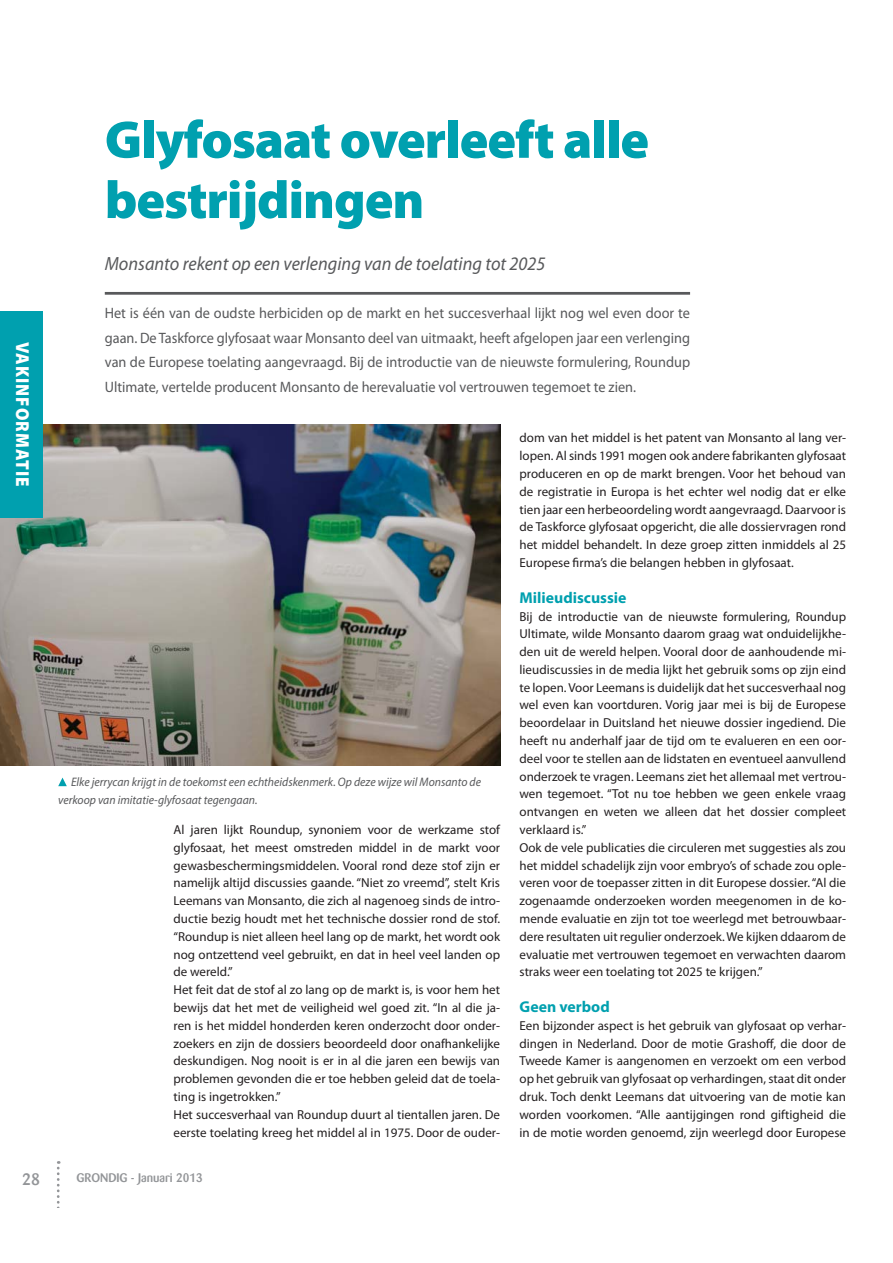
<style>
.page{position:relative;width:893px;height:1263px;background:#fff}
.page>*{position:absolute;margin:0;border:0;box-sizing:border-box;transform-origin:0 0}
.t1{font:900 53.4px/60.2px "Myriad Pro";letter-spacing:-.02em;color:#00a0af}
.t2{font:italic 19.2px "Myriad Pro";color:#58595b;scale:.95 1}
.t3{font:900 18.75px "Myriad Pro";letter-spacing:.06em;color:#fff;scale:.91 1}
.t4{font:500 16.5px "Barmeno Pro";color:#939598}
.t5{font:700 15.75px "Myriad Pro";color:#00a0af}
.t6{font:15px/24.6px "Myriad Pro";color:#58595b;text-align:justify;scale:.95 1}
.t7{font:13.05px/17.9px "Myriad Pro";color:#231f20}
.t8{font:italic 12.3px/17.9px "Myriad Pro";color:#58595b;scale:.95 1}
.t9{font:500 12.3px "Barmeno Pro";color:#939598}
</style>
<div class="page">
<img style="left:0;top:425px;width:500px;height:340px">
<svg style="left:57px;top:1161px;width:3px;height:47px"></svg>
<hr style="left:105px;top:292px;width:585px;height:3px;background:#58595b">
<svg style="left:58px;top:778px;width:9px;height:8px"></svg>
<div style="left:0;top:311px;width:43px;height:206px;background:#00a0af"></div>
<h3 class="t3" style="left:30px;top:342px;width:160px;rotate:90deg">VAKINFORMATIE</h3>
<h1 class="t1" style="left:105px;top:113px;width:546px">Glyfosaat overleeft alle bestrijdingen</h1>
<h2 class="t2" style="left:105px;top:256px;width:465px">Monsanto rekent op een verlenging van de toelating tot 2025</h2>
<p class="t6" style="left:105px;top:302px;width:618px">Het is één van de oudste herbiciden op de markt en het succesverhaal lijkt nog wel even door te gaan. De Taskforce glyfosaat waar Monsanto deel van uitmaakt, heeft afgelopen jaar een verlenging van de Europese toelating aangevraagd. Bij de introductie van de nieuwste formulering, Roundup Ultimate, vertelde producent Monsanto de herevaluatie vol vertrouwen tegemoet te zien.</p>
<p class="t8" style="left:58px;top:774px;width:447px;text-indent:13px">Elke jerrycan krijgt in de toekomst een echtheidskenmerk. Op deze wijze wil Monsanto de verkoop van imitatie-glyfosaat tegengaan.</p>
<p class="t7" style="left:174px;top:822px;width:328px">Al jaren lijkt Roundup, synoniem voor de werkzame stof glyfosaat, het meest omstreden middel in de markt voor gewasbeschermingsmiddelen. Vooral rond deze stof zijn er namelijk altijd discussies gaande. “Niet zo vreemd”, stelt Kris Leemans van Monsanto, die zich al nagenoeg sinds de intro&shy;ductie bezig houdt met het technische dossier rond de stof. “Roundup is niet alleen heel lang op de markt, het wordt ook nog ontzettend veel gebruikt, en dat in heel veel landen op de wereld.”<br>Het feit dat de stof al zo lang op de markt is, is voor hem het bewijs dat het met de veiligheid wel goed zit. “In al die ja&shy;ren is het middel honderden keren onderzocht door onder&shy;zoekers en zijn de dossiers beoordeeld door onafhankelijke deskundigen. Nog nooit is er in al die jaren een bewijs van problemen gevonden die er toe hebben geleid dat de toela&shy;ting is ingetrokken.”<br>Het succesverhaal van Roundup duurt al tientallen jaren. De eerste toelating kreeg het middel al in 1975. Door de ouder-</p>
<p class="t7" style="left:519px;top:430px;width:328px;text-align:justify">dom van het middel is het patent van Monsanto al lang ver&shy;lopen. Al sinds 1991 mogen ook andere fabrikanten glyfosaat produceren en op de markt brengen. Voor het behoud van de registratie in Europa is het echter wel nodig dat er elke tien jaar een herbeoordeling wordt aangevraagd. Daarvoor is de Taskforce glyfosaat opgericht, die alle dossiervragen rond het middel behandelt. In deze groep zitten inmiddels al 25<br>Europese firma’s die belangen hebben in glyfosaat.</p>
<p class="t5" style="left:519px;top:591px;width:108px">Milieudiscussie</p>
<p class="t7" style="left:519px;top:608px;width:328px">Bij de introductie van de nieuwste formulering, Roundup Ultimate, wilde Monsanto daarom graag wat onduidelijkhe&shy;den uit de wereld helpen. Vooral door de aanhoudende mi&shy;lieudiscussies in de media lijkt het gebruik soms op zijn eind te lopen. Voor Leemans is duidelijk dat het succesverhaal nog wel even kan voortduren. Vorig jaar mei is bij de Europese beoordelaar in Duitsland het nieuwe dossier ingediend. Die heeft nu anderhalf jaar de tijd om te evalueren en een oor&shy;deel voor te stellen aan de lidstaten en eventueel aanvullend onderzoek te vragen. Leemans ziet het allemaal met vertrou&shy;wen tegemoet. “Tot nu toe hebben we geen enkele vraag ontvangen en weten we alleen dat het dossier compleet verklaard is.”<br>Ook de vele publicaties die circuleren met suggesties als zou het middel schadelijk zijn voor embryo’s of schade zou ople&shy;veren voor de toepasser zitten in dit Europese dossier. “Al die zogenaamde onderzoeken worden meegenomen in de ko&shy;mende evaluatie en zijn tot toe weerlegd met betrouwbaar&shy;dere resultaten uit regulier onderzoek. We kijken ddaarom de evaluatie met vertrouwen tegemoet en verwachten daarom straks weer een toelating tot 2025 te krijgen.”</p>
<p class="t5" style="left:519px;top:1001px;width:92px">Geen verbod</p>
<p class="t7" style="left:519px;top:1017px;width:328px;text-align:justify">Een bijzonder aspect is het gebruik van glyfosaat op verhar&shy;dingen in Nederland. Door de motie Grashoff, die door de Tweede Kamer is aangenomen en verzoekt om een verbod op het gebruik van glyfosaat op verhardingen, staat dit onder druk. Toch denkt Leemans dat uitvoering van de motie kan worden voorkomen. “Alle aantijgingen rond giftigheid die in de motie worden genoemd, zijn weerlegd door Europese</p>
<p class="t4" style="left:22px;top:1170px;width:19px">28</p>
<p class="t9" style="left:77px;top:1171px;width:128px">GRONDIG - Januari 2013</p>
</div>
